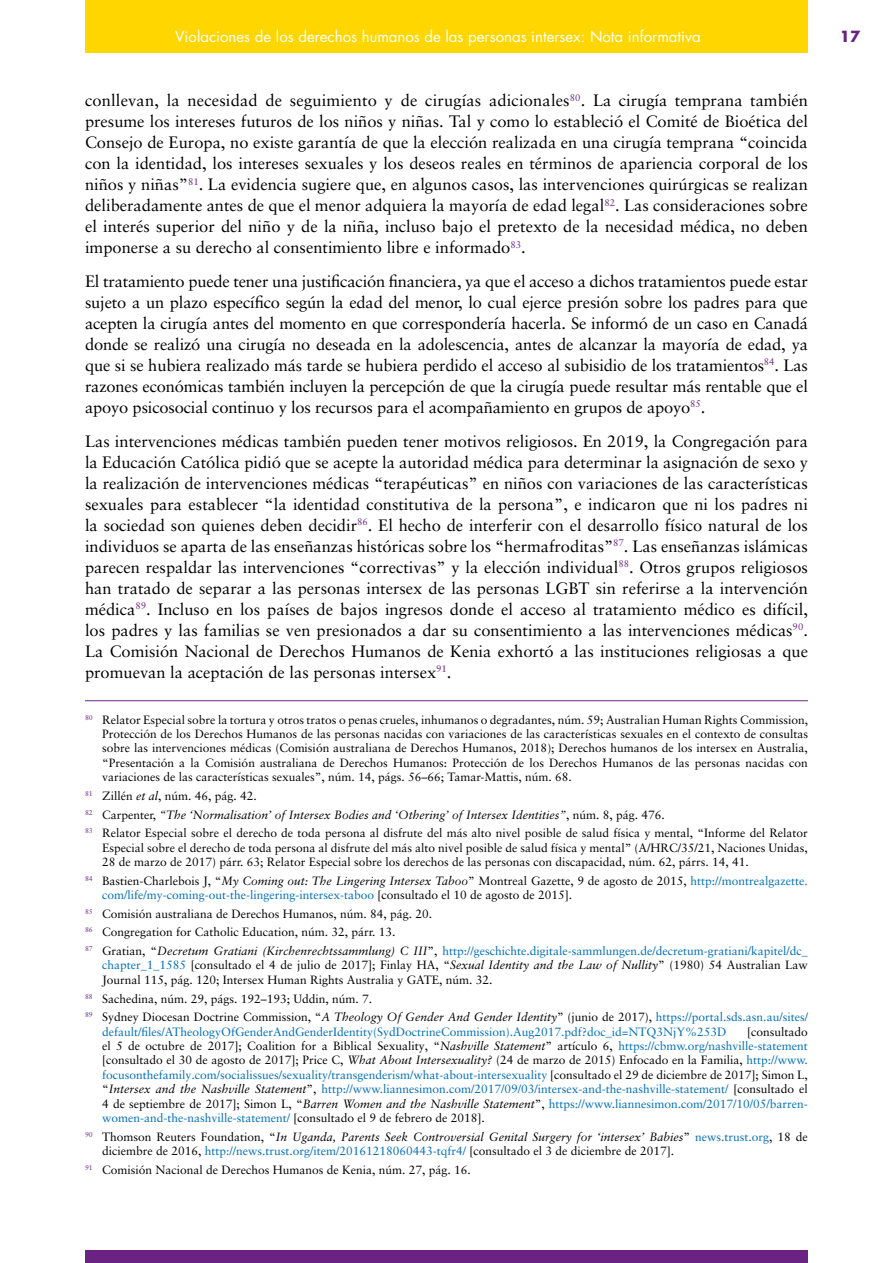
<style>
.page{position:relative;width:893px;height:1263px;background:#fff}
.page>*{position:absolute;margin:0;border:0;box-sizing:border-box;transform-origin:0 0}
.t1{font:16.5px/21px "Sabon LT Pro";color:#000;text-align:justify}
.t2{font:15px "Futura Std";color:#fff}
.t3{font:700 15px "Futura Std";color:#6a2383}
.t4{font:12px/14.4px "Sabon LT Pro";color:#000}
.t5{font:12px/14.4px "Sabon LT Pro";color:#006eb8;text-align:justify}
.s1{font-style:italic}
.s2{color:#006eb8}
.s3{color:#000}
.s4{font-style:italic;color:#000}
</style>
<div class="page">
<div style="left:85px;top:0;width:723px;height:53px;background:#ffd600"></div>
<div style="left:85px;top:1251px;width:723px;height:12px;background:#6a2383"></div>
<hr style="left:85px;top:700px;width:723px;height:1px;background:#6a2383">
<p class="t2" style="left:175px;top:27px;width:527px">Violaciones de los derechos humanos de las personas intersex: Nota informativa</p>
<p class="t3" style="left:840px;top:26px;width:22px">17</p>
<p class="t1" style="left:85px;top:89px;width:724px">conllevan, la necesidad de seguimiento y de cirugías adicionales<sup>80</sup>. La cirugía temprana también presume los intereses futuros de los niños y niñas. Tal y como lo estableció el Comité de Bioética del Consejo de Europa, no existe garantía de que la elección realizada en una cirugía temprana “coincida con la identidad, los intereses sexuales y los deseos reales en términos de apariencia corporal de los niños y niñas”<sup>81</sup>. La evidencia sugiere que, en algunos casos, las intervenciones quirúrgicas se realizan deliberadamente antes de que el menor adquiera la mayoría de edad legal<sup>82</sup>. Las consideraciones sobre el interés superior del niño y de la niña, incluso bajo el pretexto de la necesidad médica, no deben imponerse a su derecho al consentimiento libre e informado<sup>83</sup>.</p>
<p class="t1" style="left:85px;top:270px;width:724px">El tratamiento puede tener una justificación financiera, ya que el acceso a dichos tratamientos puede estar sujeto a un plazo específico según la edad del menor, lo cual ejerce presión sobre los padres para que acepten la cirugía antes del momento en que correspondería hacerla. Se informó de un caso en Canadá donde se realizó una cirugía no deseada en la adolescencia, antes de alcanzar la mayoría de edad, ya que si se hubiera realizado más tarde se hubiera perdido el acceso al subisidio de los tratamientos<sup>84</sup>. Las razones económicas también incluyen la percepción de que la cirugía puede resultar más rentable que el apoyo psicosocial continuo y los recursos para el acompañamiento en grupos de apoyo<sup>85</sup>.</p>
<p class="t1" style="left:85px;top:430px;width:724px">Las intervenciones médicas también pueden tener motivos religiosos. En 2019, la Congregación para la Educación Católica pidió que se acepte la autoridad médica para determinar la asignación de sexo y la realización de intervenciones médicas “terapéuticas” en niños con variaciones de las características sexuales para establecer “la identidad constitutiva de la persona”, e indicaron que ni los padres ni la sociedad son quienes deben decidir<sup>86</sup>. El hecho de interferir con el desarrollo físico natural de los individuos se aparta de las enseñanzas históricas sobre los “hermafroditas”<sup>87</sup>. Las enseñanzas islámicas parecen respaldar las intervenciones “correctivas” y la elección individual<sup>88</sup>. Otros grupos religiosos han tratado de separar a las personas intersex de las personas LGBT sin referirse a la intervención médica<sup>89</sup>. Incluso en los países de bajos ingresos donde el acceso al tratamiento médico es difícil, los padres y las familias se ven presionados a dar su consentimiento a las intervenciones médicas<sup>90</sup>.<br>La Comisión Nacional de Derechos Humanos de Kenia exhortó a las instituciones religiosas a que promuevan la aceptación de las personas intersex<sup>91</sup>.</p>
<p class="t4" style="left:102px;top:712px;width:707px;text-align:justify;text-indent:-17px"><sup>80</sup> Relator Especial sobre la tortura y otros tratos o penas crueles, inhumanos o degradantes, núm. 59; Australian Human Rights Commission, Protección de los Derechos Humanos de las personas nacidas con variaciones de las características sexuales en el contexto de consultas sobre las intervenciones médicas (Comisión australiana de Derechos Humanos, 2018); Derechos humanos de los intersex en Australia, “Presentación a la Comisión australiana de Derechos Humanos: Protección de los Derechos Humanos de las personas nacidas con variaciones de las características sexuales”, núm. 14, págs. 56–66; Tamar-Mattis, núm. 68.</p>
<p class="t4" style="left:85px;top:786px;width:724px;line-height:18.6px"><sup>81</sup> Zillén <span class="s1">et al</span>, núm. 46, pág. 42.<br><sup>82</sup> Carpenter, <span class="s1">“The ‘Normalisation’ of Intersex Bodies and ‘Othering’ of Intersex Identities”</span>, núm. 8, pág. 476.<br><sup>83</sup> Relator Especial sobre el derecho de toda persona al disfrute del más alto nivel posible de salud física y mental, “Informe del Relator</p>
<p class="t4" style="left:102px;top:840px;width:707px">Especial sobre el derecho de toda persona al disfrute del más alto nivel posible de salud física y mental” (A/HRC/35/21, Naciones Unidas,<br>28 de marzo de 2017) párr. 63; Relator Especial sobre los derechos de las personas con discapacidad, núm. 62, párrs. 14, 41.</p>
<p class="t4" style="left:102px;top:873px;width:707px;text-indent:-17px"><sup>84</sup> Bastien-Charlebois J, “<span class="s1">My Coming out: The Lingering Intersex Taboo</span>” Montreal Gazette, 9 de agosto de 2015, <span class="s2">http://montrealgazette. com/life/my-coming-out-the-lingering-intersex-taboo</span> [consultado el 10 de agosto de 2015].</p>
<p class="t4" style="left:85px;top:904px;width:724px;line-height:18.6px"><sup>85</sup> Comisión australiana de Derechos Humanos, núm. 84, pág. 20.<br><sup>86</sup> Congregation for Catholic Education, núm. 32, párr. 13.<br><sup>87</sup> Gratian, “<span class="s1">Decretum Gratiani (Kirchenrechtssammlung) C III</span>”, <span class="s2">http://geschichte.digitale-sammlungen.de/decretum-gratiani/kapitel/dc_</span></p>
<p class="t4" style="left:102px;top:958px;width:707px"><span class="s2">chapter_1_1585</span> [consultado el 4 de julio de 2017]; Finlay HA, “<span class="s1">Sexual Identity and the Law of Nullity</span>” (1980) 54 Australian Law<br>Journal 115, pág. 120; Intersex Human Rights Australia y GATE, núm. 32.</p>
<p class="t4" style="left:85px;top:989px;width:724px;line-height:18.6px"><sup>88</sup> Sachedina, núm. 29, págs. 192–193; Uddin, núm. 7.<br><sup>89</sup> Sydney Diocesan Doctrine Commission, “<span class="s1">A Theology Of Gender And Gender Identity</span>” (junio de 2017), <span class="s2">https://portal.sds.asn.au/sites/</span></p>
<p class="t5" style="left:102px;top:1024px;width:626px">default/files/ATheologyOfGenderAndGenderIdentity(SydDoctrineCommission).Aug2017.pdf?doc_id=NTQ3NjY%253D</p>
<p class="t5" style="left:102px;top:1024px;width:707px;text-indent:645px"><span class="s3">[consultado el 5 de octubre de 2017]; Coalition for a Biblical Sexuality, “</span><span class="s4">Nashville Statement</span><span class="s3">” artículo 6,</span> https://cbmw.org/nashville-statement <span class="s3">[consultado el 30 de agosto de 2017]; Price C,</span> <span class="s4">What About Intersexuality?</span> <span class="s3">(24 de marzo de 2015) Enfocado en la Familia,</span> http://www. focusonthefamily.com/socialissues/sexuality/transgenderism/what-about-intersexuality <span class="s3">[consultado el 29 de diciembre de 2017]; Simon L, “</span><span class="s4">Intersex and the Nashville Statement</span><span class="s3">”,</span> http://www.liannesimon.com/2017/09/03/intersex-and-the-nashville-statement/ <span class="s3">[consultado el 4 de septiembre de 2017]; Simon L, “</span><span class="s4">Barren Women and the Nashville Statement</span><span class="s3">”,</span> https://www.liannesimon.com/2017/10/05/barren&shy;women-and-the-nashville-statement/ <span class="s3">[consultado el 9 de febrero de 2018].</span></p>
<p class="t4" style="left:102px;top:1129px;width:707px;text-indent:-17px"><sup>90</sup> Thomson Reuters Foundation, “<span class="s1">In Uganda, Parents Seek Controversial Genital Surgery for ‘intersex’ Babies</span>” <span class="s2">news.trust.org</span>, 18 de diciembre de 2016, <span class="s2">http://news.trust.org/item/20161218060443-tqfr4/</span> [consultado el 3 de diciembre de 2017].</p>
<p class="t4" style="left:85px;top:1162px;width:387px"><sup>91</sup> Comisión Nacional de Derechos Humanos de Kenia, núm. 27, pág. 16.</p>
</div>
